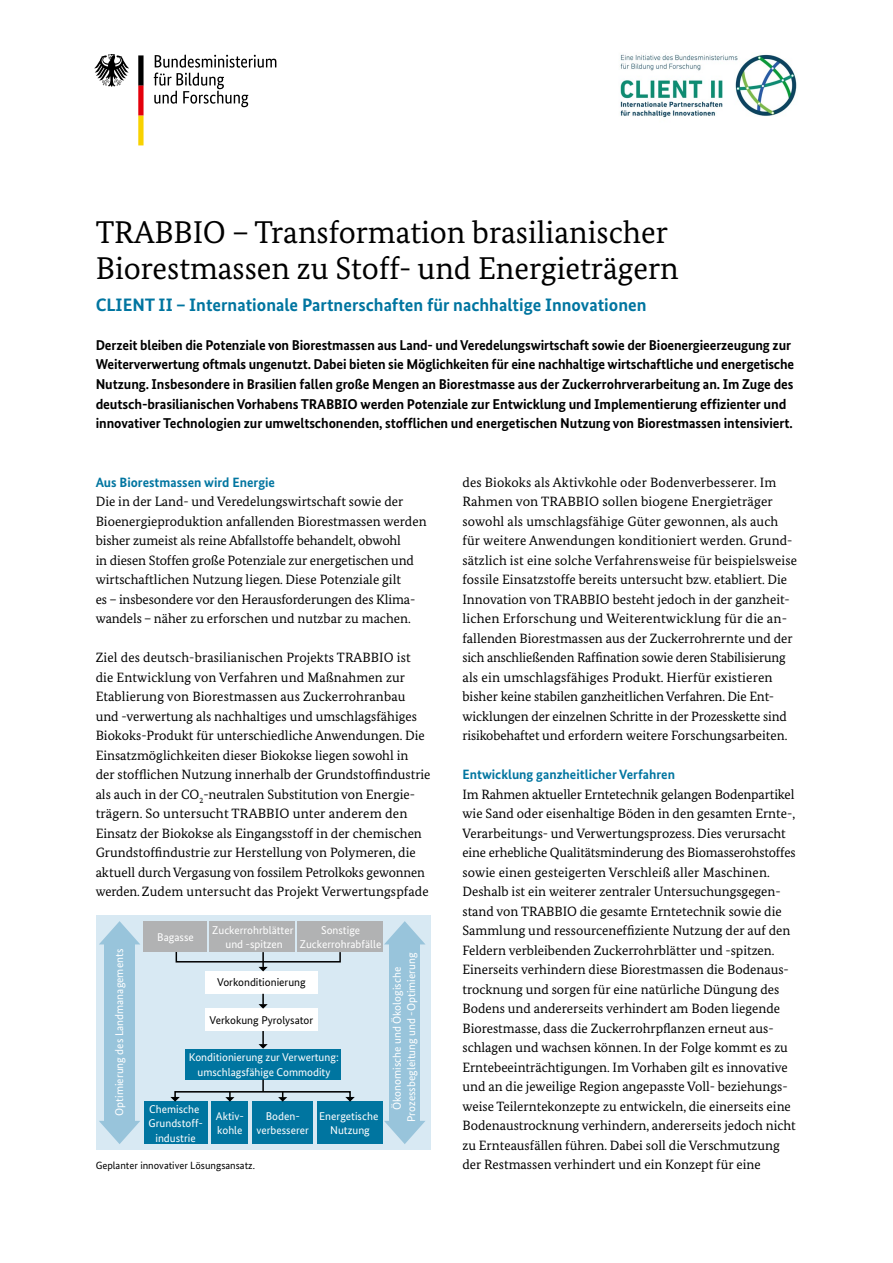
<style>
.page{position:relative;width:893px;height:1263px;background:#fff}
.page>*{position:absolute;margin:0;border:0;box-sizing:border-box;transform-origin:0 0}
.t1{font:31.5px "Bundes Serif";color:#000}
.t2{font:700 18px "Bundes Sans";color:#0075a0}
.t3{font:700 14.25px/19.5px "Bundes Sans";letter-spacing:-.01em;color:#000}
.t4{font:13.5px/19.5px "Bundes Serif";color:#000}
.t5{font:700 13.5px "Bundes Sans";color:#0075a0}
.t6{font:11.25px/14.2px "Bundes Sans";color:#fff;text-align:center}
.t7{font:11.25px "Bundes Sans";color:#000}
.t8{font:10.5px "Bundes Sans";color:#000}
</style>
<div class="page">
<div style="left:96px;top:915px;width:335px;height:235px;background:#d8e9f3"></div>
<div style="left:104px;top:941px;width:31px;height:182px;background:#98c4db"></div>
<svg style="left:99px;top:921px;width:41px;height:23px"></svg>
<svg style="left:99px;top:1121px;width:41px;height:23px"></svg>
<div style="left:205px;top:1009px;width:112px;height:22px;background:#fff"></div>
<div style="left:210px;top:921px;width:85px;height:31px;background:#b1b2b3"></div>
<div style="left:144px;top:1102px;width:64px;height:42px;background:#0075a0"></div>
<div style="left:212px;top:1102px;width:36px;height:42px;background:#0075a0"></div>
<div style="left:252px;top:1102px;width:61px;height:42px;background:#0075a0"></div>
<div style="left:317px;top:1102px;width:66px;height:42px;background:#0075a0"></div>
<div style="left:389px;top:941px;width:31px;height:182px;background:#98c4db"></div>
<svg style="left:384px;top:921px;width:41px;height:23px"></svg>
<svg style="left:384px;top:1121px;width:41px;height:23px"></svg>
<div style="left:185px;top:1049px;width:156px;height:31px;background:#0075a0"></div>
<div style="left:205px;top:971px;width:112px;height:23px;background:#fff"></div>
<div style="left:144px;top:921px;width:63px;height:31px;background:#b1b2b3"></div>
<div style="left:298px;top:921px;width:85px;height:31px;background:#b1b2b3"></div>
<svg style="left:175px;top:950px;width:166px;height:21px"></svg>
<svg style="left:259px;top:994px;width:9px;height:15px"></svg>
<svg style="left:259px;top:1031px;width:9px;height:18px"></svg>
<svg style="left:170px;top:1080px;width:185px;height:22px"></svg>
<img style="left:620px;top:54px;width:177px;height:64px">
<svg style="left:154px;top:55px;width:122px;height:52px"></svg>
<svg style="left:94px;top:54px;width:35px;height:33px"></svg>
<svg style="left:138px;top:55px;width:6px;height:90px"></svg>
<h1 class="t1" style="left:96px;top:213px;width:574px">TRABBIO – Transformation brasilianischer</h1>
<h1 class="t1" style="left:96px;top:249px;width:585px">Biorestmassen zu Stoff- und Energieträgern</h1>
<h2 class="t2" style="left:96px;top:294px;width:552px">CLIENT II – Internationale Partnerschaften für nachhaltige Innovationen</h2>
<p class="t3" style="left:96px;top:335px;width:700px">Derzeit bleiben die Potenziale von Biorestmassen aus Land- und Veredelungswirtschaft sowie der Bioenergieerzeugung zur Weiterverwertung oftmals ungenutzt. Dabei bieten sie Möglichkeiten für eine nachhaltige wirtschaftliche und energetische Nutzung. Insbesondere in Brasilien fallen große Mengen an Biorestmasse aus der Zuckerrohrverarbeitung an. Im Zuge des deutsch-brasilianischen Vorhabens TRABBIO werden Potenziale zur Entwicklung und Implementierung effizienter und innovativer Technologien zur umweltschonenden, stofflichen und energetischen Nutzung von Biorestmassen intensiviert.</p>
<h3 class="t5" style="left:96px;top:474px;width:181px">Aus Biorestmassen wird Energie</h3>
<p class="t4" style="left:96px;top:491px;width:332px">Die in der Land- und Veredelungswirtschaft sowie der Bioenergieproduktion anfallenden Biorestmassen werden bisher zumeist als reine Abfallstoffe behandelt, obwohl<br>in diesen Stoffen große Potenziale zur energetischen und wirtschaftlichen Nutzung liegen. Diese Potenziale gilt<br>es – insbesondere vor den Herausforderungen des Klima&shy;wandels – näher zu erforschen und nutzbar zu machen.</p>
<p class="t4" style="left:96px;top:647px;width:336px">Ziel des deutsch-brasilianischen Projekts TRABBIO ist die Entwicklung von Verfahren und Maßnahmen zur Etablierung von Biorestmassen aus Zuckerrohranbau und -verwertung als nachhaltiges und umschlagsfähiges Biokoks-Produkt für unterschiedliche Anwendungen. Die Einsatzmöglichkeiten dieser Biokokse liegen sowohl in der stofflichen Nutzung innerhalb der Grundstoffindustrie als auch in der CO<sub>2</sub>-neutralen Substitution von Energie&shy;trägern. So untersucht TRABBIO unter anderem den Einsatz der Biokokse als Eingangsstoff in der chemischen Grundstoffindustrie zur Herstellung von Polymeren, die aktuell durch Vergasung von fossilem Petrolkoks gewonnen werden. Zudem untersucht das Projekt Verwertungspfade</p>
<p class="t6" style="left:157px;top:929px;width:38px">Bagasse</p>
<p class="t6" style="left:212px;top:922px;width:83px">Zuckerrohrblätter und -spitzen</p>
<p class="t6" style="left:300px;top:922px;width:83px">Sonstige<br>Zuckerrohrabfälle</p>
<p class="t6" style="left:112px;top:1116px;width:168px;rotate:-90deg">Optimierung des Landmanagements</p>
<p class="t6" style="left:390px;top:1122px;width:171px;rotate:-90deg">Ökonomische und Ökologische<br>Prozessbegleitung und -Optimierung</p>
<p class="t7" style="left:217px;top:976px;width:90px">Vorkonditionierung</p>
<p class="t7" style="left:210px;top:1013px;width:105px">Verkokung Pyrolysator</p>
<p class="t6" style="left:189px;top:1050px;width:151px">Konditionierung zur Verwertung: umschlagsfähige Commodity</p>
<p class="t6" style="left:149px;top:1102px;width:56px">Chemische<br>Grundstoff&shy;industrie</p>
<p class="t6" style="left:216px;top:1109px;width:30px;text-align:left">Aktiv&shy;kohle</p>
<p class="t6" style="left:257px;top:1109px;width:54px">Boden&shy;verbesserer</p>
<p class="t6" style="left:319px;top:1109px;width:61px">Energetische<br>Nutzung</p>
<p class="t8" style="left:96px;top:1159px;width:161px">Geplanter innovativer Lösungsansatz.</p>
<p class="t4" style="left:462px;top:472px;width:336px">des Biokoks als Aktivkohle oder Bodenverbesserer. Im Rahmen von TRABBIO sollen biogene Energieträger sowohl als umschlagsfähige Güter gewonnen, als auch für weitere Anwendungen konditioniert werden. Grund&shy;sätzlich ist eine solche Verfahrensweise für beispielsweise fossile Einsatzstoffe bereits untersucht bzw. etabliert. Die Innovation von TRABBIO besteht jedoch in der ganzheit&shy;lichen Erforschung und Weiterentwicklung für die an&shy;fallenden Biorestmassen aus der Zuckerrohrernte und der sich anschließenden Raffination sowie deren Stabilisierung als ein umschlagsfähiges Produkt. Hierfür existieren bisher keine stabilen ganzheitlichen Verfahren. Die Ent&shy;wicklungen der einzelnen Schritte in der Prozesskette sind risikobehaftet und erfordern weitere Forschungsarbeiten.</p>
<h3 class="t5" style="left:462px;top:766px;width:214px">Entwicklung ganzheitlicher Verfahren</h3>
<p class="t4" style="left:462px;top:784px;width:335px">Im Rahmen aktueller Erntetechnik gelangen Bodenpartikel wie Sand oder eisenhaltige Böden in den gesamten Ernte-, Verarbeitungs- und Verwertungsprozess. Dies verursacht eine erhebliche Qualitätsminderung des Biomasserohstoffes sowie einen gesteigerten Verschleiß aller Maschinen.<br>Deshalb ist ein weiterer zentraler Untersuchungsgegen&shy;stand von TRABBIO die gesamte Erntetechnik sowie die Sammlung und ressourceneffiziente Nutzung der auf den Feldern verbleibenden Zuckerrohrblätter und -spitzen.<br>Einerseits verhindern diese Biorestmassen die Bodenaus&shy;trocknung und sorgen für eine natürliche Düngung des Bodens und andererseits verhindert am Boden liegende Biorestmasse, dass die Zuckerrohrpflanzen erneut aus&shy;schlagen und wachsen können. In der Folge kommt es zu Erntebeeinträchtigungen. Im Vorhaben gilt es innovative und an die jeweilige Region angepasste Voll- beziehungs&shy;weise Teilerntekonzepte zu entwickeln, die einerseits eine Bodenaustrocknung verhindern, andererseits jedoch nicht zu Ernteausfällen führen. Dabei soll die Verschmutzung der Restmassen verhindert und ein Konzept für eine</p>
</div>
